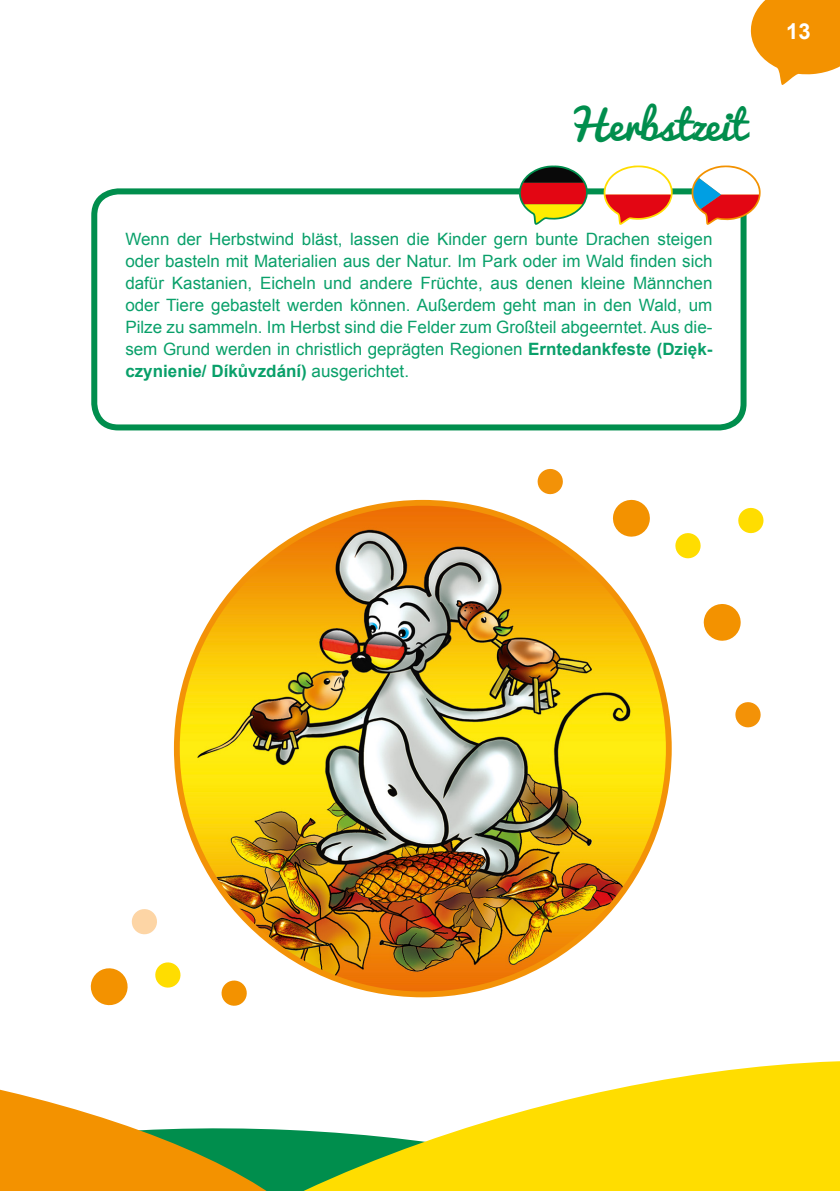
<style>
.page{position:relative;width:840px;height:1191px;background:#fff}
.page>*{position:absolute;margin:0;border:0;box-sizing:border-box;transform-origin:0 0}
.t1{font:40px "Pacifico";color:#008e4d}
.t2{font:700 22px "Arial";color:#fff}
.t3{font:17px/22px "Arial";color:#09a06a;text-align:justify}
.s1{font-weight:700}
</style>
<div class="page">
<svg style="left:750px;top:0;width:89px;height:85px"></svg>
<svg style="left:0;top:1061px;width:839px;height:130px"></svg>
<div style="left:91px;top:188px;width:655px;height:242px;border:6px solid #008e4d;border-radius:24px"></div>
<svg style="left:518px;top:165px;width:69px;height:60px"></svg>
<svg style="left:603px;top:165px;width:69px;height:60px"></svg>
<svg style="left:691px;top:165px;width:69px;height:60px"></svg>
<img style="left:177px;top:503px;width:491px;height:491px;border-radius:246px">
<svg style="left:613px;top:499px;width:37px;height:38px"></svg>
<svg style="left:675px;top:533px;width:25px;height:26px"></svg>
<svg style="left:703px;top:604px;width:38px;height:37px"></svg>
<svg style="left:738px;top:507px;width:25px;height:26px"></svg>
<svg style="left:537px;top:469px;width:26px;height:26px"></svg>
<svg style="left:735px;top:702px;width:25px;height:26px"></svg>
<svg style="left:155px;top:962px;width:26px;height:26px"></svg>
<svg style="left:90px;top:968px;width:38px;height:38px"></svg>
<svg style="left:131px;top:909px;width:26px;height:26px"></svg>
<svg style="left:221px;top:980px;width:26px;height:26px"></svg>
<h1 class="t1" style="left:566px;top:103px;width:181px">Herbstzeit</h1>
<p class="t3" style="left:125px;top:228px;width:588px">Wenn der Herbstwind bläst, lassen die Kinder gern bunte Drachen steigen oder basteln mit Materialien aus der Natur. Im Park oder im Wald finden sich dafür Kastanien, Eicheln und andere Früchte, aus denen kleine Männchen oder Tiere gebastelt werden können. Außerdem geht man in den Wald, um Pilze zu sammeln. Im Herbst sind die Felder zum Großteil abgeerntet. Aus die&shy;sem Grund werden in christlich geprägten Regionen <span class="s1">Erntedankfeste (Dzięk&shy;czynienie/ Díkůvzdání)</span> ausgerichtet.</p>
<p class="t2" style="left:785px;top:17px;width:26px">13</p>
</div>
